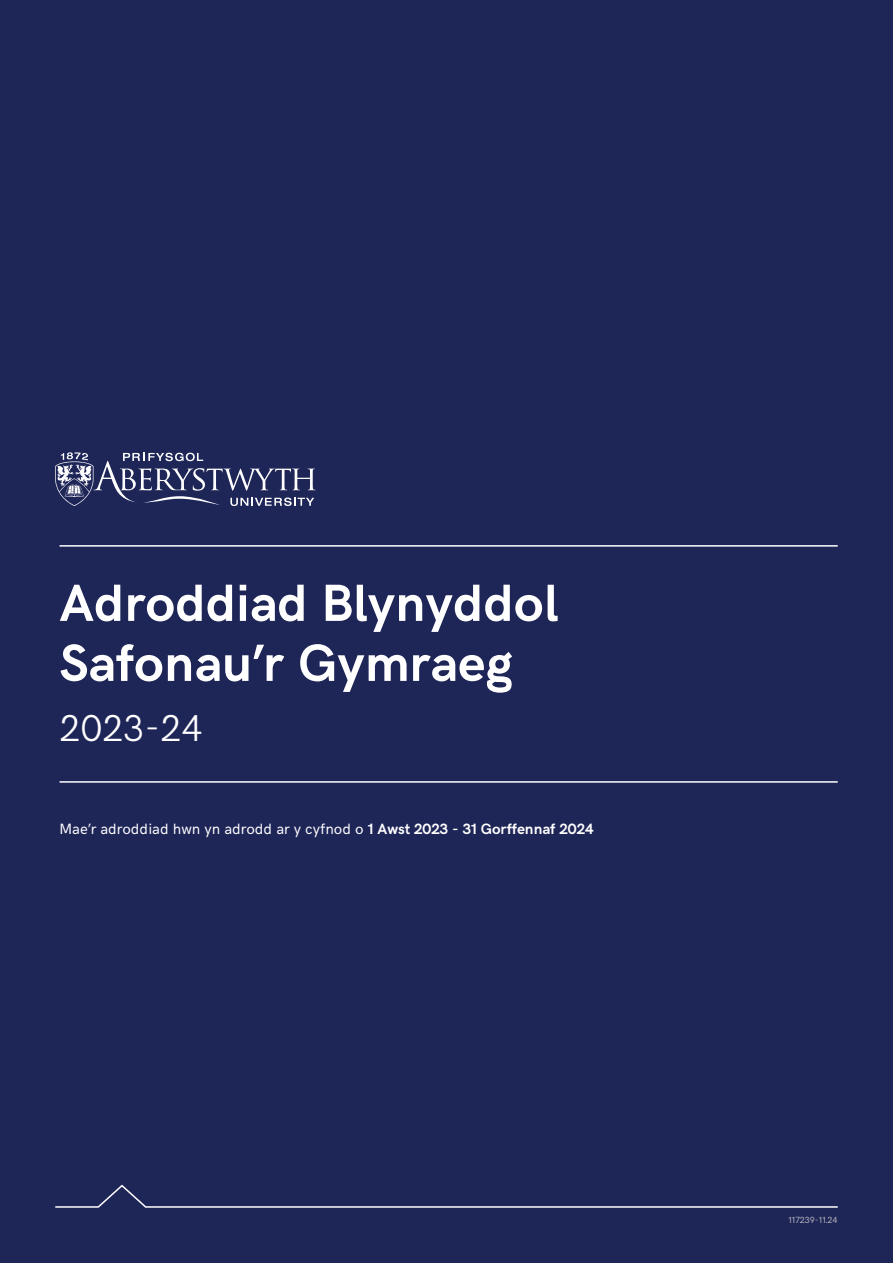
<style>
.page{position:relative;width:893px;height:1263px;background:#1e2557}
.page>*{position:absolute;margin:0;border:0;box-sizing:border-box;transform-origin:0 0}
.t1{font:700 52.5px/60px "HK Grotesk";color:#fff}
.t2{font:300 37.5px "HK Grotesk";color:#fff}
.t3{font:15px "HK Grotesk";color:#fff}
.t4{font:9px "HK Grotesk";color:#b6b7bb}
.s1{font-weight:700}
</style>
<div class="page">
<svg style="left:55px;top:1184px;width:783px;height:24px"></svg>
<svg style="left:55px;top:452px;width:261px;height:54px"></svg>
<hr style="left:60px;top:781px;width:778px;height:2px;background:#fff">
<hr style="left:60px;top:545px;width:778px;height:2px;background:#fff">
<h1 class="t1" style="left:60px;top:569px;width:501px">Adroddiad Blynyddol<br>Safonau’r Gymraeg</h1>
<h2 class="t2" style="left:60px;top:700px;width:145px">2023-24</h2>
<p class="t3" style="left:60px;top:818px;width:536px">Mae’r adroddiad hwn yn adrodd ar y cyfnod o <span class="s1">1 Awst 2023 - 31 Gorffennaf 2024</span></p>
<p class="t4" style="left:788px;top:1212px;width:51px">117239-11.24</p>
</div>
